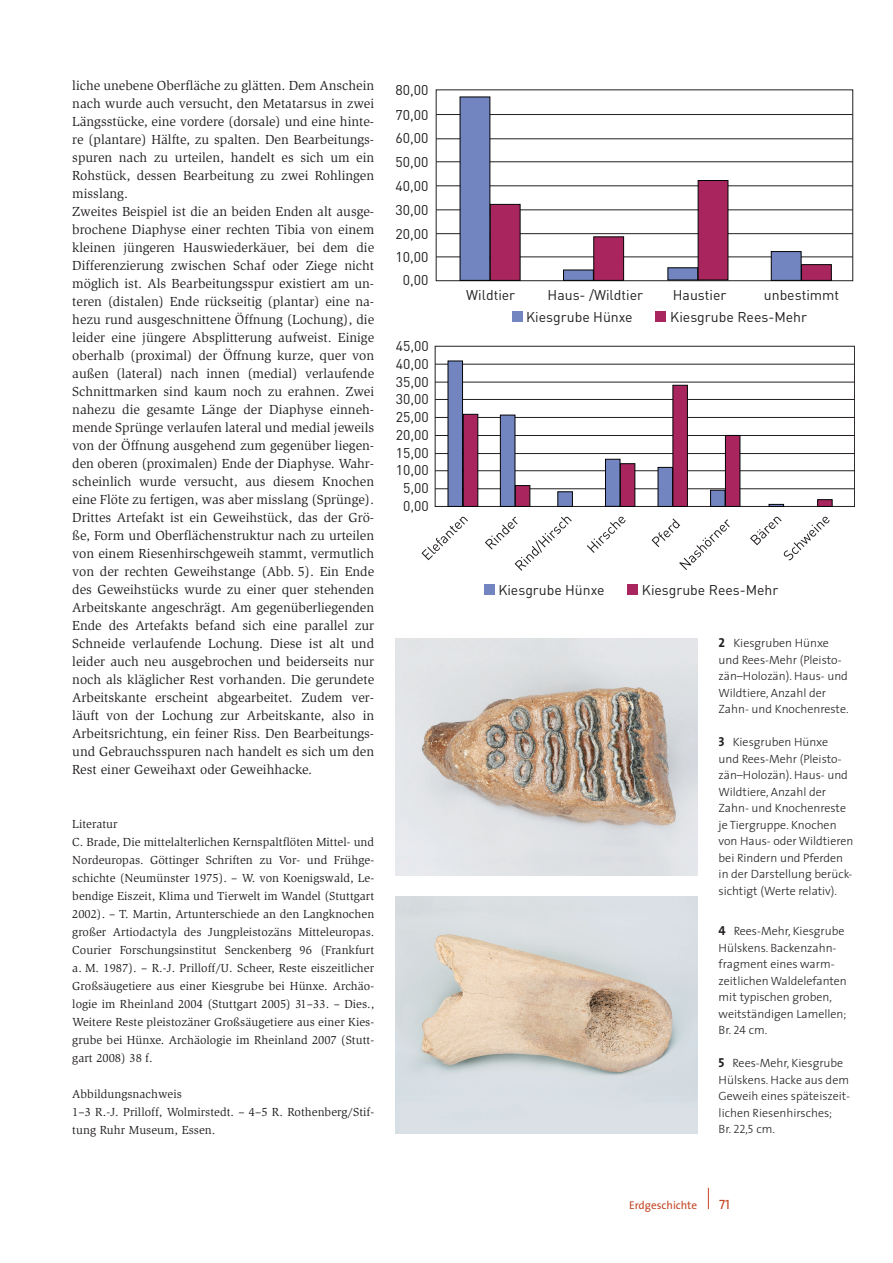
<style>
.page{position:relative;width:893px;height:1263px;background:#fff}
.page>*{position:absolute;margin:0;border:0;box-sizing:border-box;transform-origin:0 0}
.t1{font:14.1px/24.2px "DIN";color:#231f20;text-align:justify}
.t2{font:13.95px/17.7px "DIN";color:#231f20;text-align:justify}
.t3{font:13.5px/18px "Slimbach";color:#231f20}
.t4{font:13.5px "The Sans Caps";color:#c44725}
.t5{font:12px/18px "Slimbach";letter-spacing:.005em;color:#231f20}
.t6{font:300 12px/16.5px "The Sans";color:#231f20}
.t7{font:11.25px "The Sans";color:#c44725}
.s1{font-family:"The Sans Bold Caps";font-weight:400;font-size:13.05px}
.s2{font-family:"The Sans Light Caps";font-weight:400}
</style>
<div class="page">
<svg style="left:708px;top:1188px;width:1px;height:21px"></svg>
<hr style="left:436px;top:257px;width:417px;height:1px;background:#231f20">
<hr style="left:436px;top:233px;width:417px;height:1px;background:#231f20">
<hr style="left:436px;top:210px;width:417px;height:1px;background:#231f20">
<hr style="left:436px;top:186px;width:417px;height:1px;background:#231f20">
<hr style="left:436px;top:162px;width:417px;height:1px;background:#231f20">
<hr style="left:436px;top:139px;width:417px;height:1px;background:#231f20">
<hr style="left:436px;top:114px;width:417px;height:1px;background:#231f20">
<div style="left:460px;top:97px;width:30px;height:184px;background:#7285c0"></div>
<div style="left:563px;top:270px;width:31px;height:11px;background:#7285c0;border:1px solid #020405"></div>
<div style="left:667px;top:267px;width:31px;height:13px;background:#7285c0"></div>
<div style="left:771px;top:251px;width:30px;height:30px;background:#7285c0;border:1px solid #020405"></div>
<div style="left:490px;top:204px;width:30px;height:77px;background:#a8265d;border:1px solid #020405"></div>
<div style="left:593px;top:236px;width:31px;height:45px;background:#a8265d;border:1px solid #020405"></div>
<div style="left:698px;top:180px;width:30px;height:100px;background:#a8265d"></div>
<div style="left:801px;top:264px;width:31px;height:17px;background:#a8265d;border:1px solid #020405"></div>
<div style="left:512px;top:311px;width:10px;height:10px;background:#7285c0"></div>
<div style="left:656px;top:311px;width:10px;height:10px;background:#a8265d"></div>
<div style="left:435px;top:346px;width:420px;height:161px;border:1px solid #231f20"></div>
<hr style="left:435px;top:417px;width:420px;height:1px;background:#231f20">
<hr style="left:435px;top:488px;width:420px;height:1px;background:#231f20">
<hr style="left:435px;top:470px;width:420px;height:1px;background:#231f20">
<hr style="left:435px;top:453px;width:420px;height:1px;background:#231f20">
<hr style="left:435px;top:435px;width:420px;height:1px;background:#231f20">
<hr style="left:435px;top:399px;width:420px;height:1px;background:#231f20">
<hr style="left:435px;top:382px;width:420px;height:1px;background:#231f20">
<hr style="left:435px;top:364px;width:420px;height:1px;background:#231f20">
<div style="left:484px;top:584px;width:10px;height:11px;background:#7285c0"></div>
<div style="left:628px;top:584px;width:10px;height:11px;background:#a8265d"></div>
<div style="left:448px;top:361px;width:15px;height:146px;background:#7285c0;border:1px solid #020405"></div>
<div style="left:463px;top:414px;width:15px;height:93px;background:#a8265d;border:1px solid #020405"></div>
<div style="left:500px;top:415px;width:15px;height:92px;background:#7285c0;border:1px solid #020405"></div>
<div style="left:515px;top:485px;width:15px;height:22px;background:#a8265d;border:1px solid #020405"></div>
<div style="left:557px;top:491px;width:16px;height:16px;background:#7285c0;border:1px solid #020405"></div>
<div style="left:605px;top:459px;width:15px;height:48px;background:#7285c0;border:1px solid #020405"></div>
<div style="left:620px;top:463px;width:15px;height:44px;background:#a8265d;border:1px solid #020405"></div>
<div style="left:658px;top:467px;width:15px;height:40px;background:#7285c0;border:1px solid #020405"></div>
<div style="left:672px;top:385px;width:16px;height:122px;background:#a8265d;border:1px solid #020405"></div>
<div style="left:710px;top:490px;width:15px;height:17px;background:#7285c0;border:1px solid #020405"></div>
<div style="left:725px;top:435px;width:15px;height:72px;background:#a8265d;border:1px solid #020405"></div>
<div style="left:769px;top:504px;width:15px;height:3px;background:#7285c0;border:1px solid #020405"></div>
<div style="left:817px;top:499px;width:15px;height:8px;background:#a8265d;border:1px solid #020405"></div>
<svg style="left:421px;top:517px;width:47px;height:43px"></svg>
<svg style="left:485px;top:517px;width:87px;height:54px"></svg>
<svg style="left:587px;top:517px;width:38px;height:36px"></svg>
<svg style="left:651px;top:518px;width:79px;height:52px"></svg>
<svg style="left:750px;top:517px;width:79px;height:43px"></svg>
<img style="left:395px;top:897px;width:302px;height:237px">
<img style="left:395px;top:638px;width:302px;height:237px">
<p class="t3" style="left:72px;top:77px;width:303px">liche unebene Oberfläche zu glätten. Dem Anschein nach wurde auch versucht, den Metatarsus in zwei Längsstücke, eine vordere (dorsale) und eine hinte&shy;re (plantare) Hälfte, zu spalten. Den Bearbeitungs&shy;spuren nach zu urteilen, handelt es sich um ein Rohstück, dessen Bearbeitung zu zwei Rohlingen misslang.<br>Zweites Beispiel ist die an beiden Enden alt ausge&shy;brochene Diaphyse einer rechten Tibia von einem kleinen jüngeren Hauswiederkäuer, bei dem die Differenzierung zwischen Schaf oder Ziege nicht möglich ist. Als Bearbeitungsspur existiert am un&shy;teren (distalen) Ende rückseitig (plantar) eine na&shy;hezu rund ausgeschnittene Öffnung (Lochung), die leider eine jüngere Absplitterung aufweist. Einige oberhalb (proximal) der Öffnung kurze, quer von außen (lateral) nach innen (medial) verlaufende Schnittmarken sind kaum noch zu erahnen. Zwei nahezu die gesamte Länge der Diaphyse einneh&shy;mende Sprünge verlaufen lateral und medial jeweils von der Öffnung ausgehend zum gegenüber liegen&shy;den oberen (proximalen) Ende der Diaphyse. Wahr&shy;scheinlich wurde versucht, aus diesem Knochen eine Flöte zu fertigen, was aber misslang (Sprünge).<br>Drittes Artefakt ist ein Geweihstück, das der Grö&shy;ße, Form und Oberflächenstruktur nach zu urteilen von einem Riesenhirschgeweih stammt, vermutlich von der rechten Geweihstange (Abb. 5). Ein Ende des Geweihstücks wurde zu einer quer stehenden Arbeitskante angeschrägt. Am gegenüberliegenden Ende des Artefakts befand sich eine parallel zur Schneide verlaufende Lochung. Diese ist alt und leider auch neu ausgebrochen und beiderseits nur noch als kläglicher Rest vorhanden. Die gerundete Arbeitskante erscheint abgearbeitet. Zudem ver&shy;läuft von der Lochung zur Arbeitskante, also in Arbeitsrichtung, ein feiner Riss. Den Bearbeitungs&shy;und Gebrauchsspuren nach handelt es sich um den Rest einer Geweihaxt oder Geweihhacke.</p>
<p class="t5" style="left:72px;top:815px;width:303px">Literatur<br>C. Brade, Die mittelalterlichen Kernspaltflöten Mittel- und Nordeuropas. Göttinger Schriften zu Vor- und Frühge&shy;schichte (Neumünster 1975). – W. von Koenigswald, Le&shy;bendige Eiszeit, Klima und Tierwelt im Wandel (Stuttgart 2002). – T. Martin, Artunterschiede an den Langknochen großer Artiodactyla des Jungpleistozäns Mitteleuropas.<br>Courier Forschungsinstitut Senckenberg 96 (Frankfurt a. M. 1987). – R.-J. Prilloff/U. Scheer, Reste eiszeitlicher Großsäugetiere aus einer Kiesgrube bei Hünxe. Archäo&shy;logie im Rheinland 2004 (Stuttgart 2005) 31–33. – Dies., Weitere Reste pleistozäner Großsäugetiere aus einer Kies&shy;grube bei Hünxe. Archäologie im Rheinland 2007 (Stutt&shy;gart 2008) 38 f.</p>
<p class="t5" style="left:72px;top:1085px;width:303px">Abbildungsnachweis<br>1–3 R.-J. Prilloff, Wolmirstedt. – 4–5 R. Rothenberg/Stif&shy;tung Ruhr Museum, Essen.</p>
<p class="t1" style="left:395px;top:78px;width:35px">80,00<br>70,00<br>60,00<br>50,00<br>40,00<br>30,00</p>
<p class="t1" style="left:395px;top:222px;width:35px;line-height:23.2px;text-align:center">20,00<br>10,00<br>0,00</p>
<p class="t2" style="left:396px;top:337px;width:34px">45,00<br>40,00<br>35,00<br>30,00<br>25,00<br>20,00<br>15,00<br>10,00</p>
<p class="t2" style="left:403px;top:497px;width:27px">0,00</p>
<p class="t2" style="left:403px;top:479px;width:27px">5,00</p>
<p class="t1" style="left:466px;top:283px;width:50px">Wildtier</p>
<p class="t1" style="left:548px;top:283px;width:97px">Haus- /Wildtier</p>
<p class="t1" style="left:673px;top:283px;width:55px">Haustier</p>
<p class="t1" style="left:764px;top:283px;width:77px">unbestimmt</p>
<p class="t1" style="left:526px;top:304px;width:108px">Kiesgrube Hünxe</p>
<p class="t1" style="left:670px;top:304px;width:138px">Kiesgrube Rees-Mehr</p>
<p class="t2" style="left:498px;top:581px;width:108px">Kiesgrube Hünxe</p>
<p class="t2" style="left:642px;top:581px;width:138px">Kiesgrube Rees-Mehr</p>
<p class="t6" style="left:719px;top:635px;width:132px"><span class="s1">2</span> Kiesgruben Hünxe und Rees-Mehr (Pleisto&shy;zän–Holozän). Haus- und<br>Wildtiere, Anzahl der<br>Zahn- und Knochenreste.</p>
<p class="t6" style="left:719px;top:734px;width:136px"><span class="s1">3</span> Kiesgruben Hünxe<br>und Rees-Mehr (Pleisto&shy;zän–Holozän). Haus- und<br>Wildtiere, Anzahl der<br>Zahn- und Knochenreste je Tiergruppe. Knochen von Haus- oder Wildtieren bei Rindern und Pferden in der Darstellung berück&shy;sichtigt (Werte relativ).</p>
<p class="t6" style="left:719px;top:923px;width:130px"><span class="s1">4</span> Rees-Mehr, Kiesgrube<br>Hülskens. Backenzahn&shy;fragment eines warm&shy;zeitlichen Waldelefanten mit typischen groben, weitständigen Lamellen;<br>Br. <span class="s2">24</span> cm.</p>
<p class="t6" style="left:719px;top:1055px;width:133px"><span class="s1">5</span> Rees-Mehr, Kiesgrube<br>Hülskens. Hacke aus dem<br>Geweih eines späteiszeit&shy;lichen Riesenhirsches;<br>Br. <span class="s2">22,5</span> cm.</p>
<p class="t7" style="left:629px;top:1195px;width:69px">Erdgeschichte</p>
<p class="t4" style="left:719px;top:1193px;width:12px">71</p>
</div>
